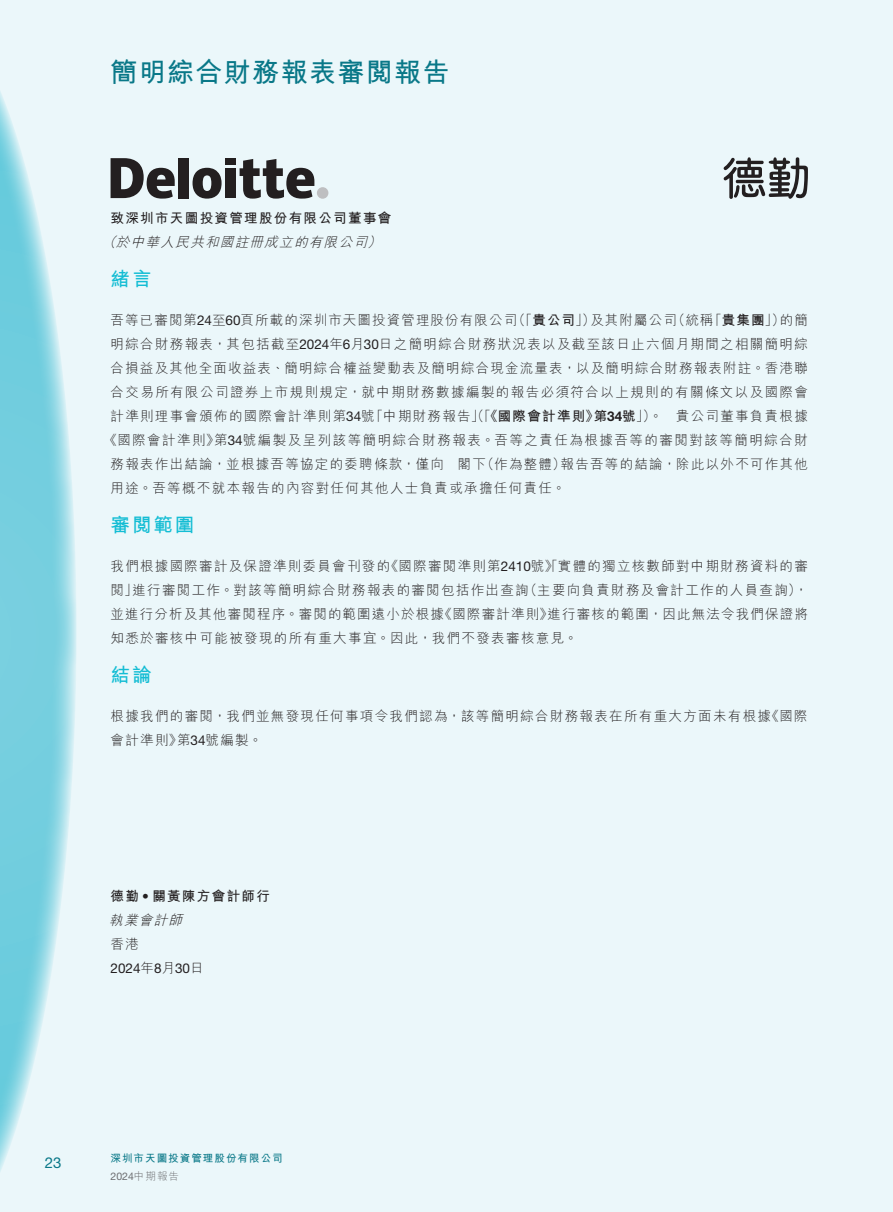
<style>
.page{position:relative;width:893px;height:1212px;background:#ebf7fa}
.page>*{position:absolute;margin:0;border:0;box-sizing:border-box;transform-origin:0 0}
.t1{font:700 27px "M Hei HK";letter-spacing:.05em;color:#097888}
._03_H1{font:700 19.5px "M Hei HK";letter-spacing:.1em;color:#14bdd4}
.t2{font:15px "Helvetica Neue LT Std";color:#097888}
._01_Body_Text{font:300 13.5px/24px "M Hei HK";letter-spacing:.1em;color:#231f20}
._01_Body_Text-2{font:700 13.5px/24px "M Hei HK";letter-spacing:.1em;color:#231f20}
._01_Body_Text-3{font:italic 300 13.5px "M Hei HK";color:#231f20}
.t3{font:700 10.5px "M Hei HK";letter-spacing:.1em;color:#097888}
.t4{font:10.5px "Helvetica Neue LT Std";color:#6c6d70}
.s1{font-weight:700}
.s2{font-family:"Helvetica Neue LT Std";font-weight:400}
.s3{font-family:"Helvetica Neue LT Std";font-weight:700}
.s4{font-family:"Helvetica Neue LT Std"}
.s5{font-weight:300;font-style:italic}
.s6{font-weight:300}
.s7{font-family:"M Hei HK";font-weight:300}
</style>
<div class="page">
<svg style="left:0;top:91px;width:76px;height:1081px"></svg>
<div style="left:317px;top:187px;width:11px;height:12px;background:#bebfc1;border-radius:50%"></div>
<div style="left:179px;top:158px;width:10px;height:40px;background:#231f20"></div>
<svg style="left:193px;top:168px;width:29px;height:31px"></svg>
<div style="left:226px;top:168px;width:10px;height:30px;background:#231f20"></div>
<div style="left:226px;top:158px;width:10px;height:7px;background:#231f20"></div>
<svg style="left:240px;top:159px;width:74px;height:40px"></svg>
<svg style="left:111px;top:158px;width:64px;height:41px"></svg>
<svg style="left:724px;top:157px;width:84px;height:42px"></svg>
<h1 class="t1" style="left:111px;top:52px;width:340px">簡明綜合財務報表審閱報告</h1>
<p class="_01_Body_Text-2" style="left:111px;top:205px;width:282px">致深圳市天圖投資管理股份有限公司董事會</p>
<p class="_01_Body_Text-3" style="left:367px;top:232px;width:20px">(</p>
<p class="_01_Body_Text-3" style="left:102px;top:232px;width:20px">（</p>
<p class="_03_H1" style="left:111px;top:265px;width:42px">緒言</p>
<p class="_01_Body_Text-3" style="left:116px;top:232px;width:257px">於中華人民共和國註冊成立的有限公司</p>
<p class="_01_Body_Text" style="left:512px;top:307px;width:85px">（「<span class="s1">貴公司</span>」）</p>
<p class="_01_Body_Text" style="left:672px;top:307px;width:43px">（統稱</p>
<p class="_01_Body_Text" style="left:708px;top:307px;width:78px">「<span class="s1">貴集團</span>」）</p>
<p class="_01_Body_Text" style="left:590px;top:307px;width:88px">及其附屬公司</p>
<p class="_01_Body_Text" style="left:111px;top:307px;width:408px">吾等已審閱第<span class="s2">24</span>至<span class="s2">60</span>頁所載的深圳市天圖投資管理股份有限公司</p>
<p class="_01_Body_Text" style="left:111px;top:331px;width:699px">明綜合財務報表，其包括截至<span class="s2">2024</span>年月<span class="s2">6 30</span>日之簡明綜合財務狀況表以及截至該日止六個月期間之相關簡明綜</p>
<p class="_01_Body_Text" style="left:111px;top:355px;width:699px">合損益及其他全面收益表、簡明綜合權益變動表及簡明綜合現金流量表，以及簡明綜合財務報表附註。香港聯</p>
<p class="_01_Body_Text" style="left:111px;top:379px;width:699px">合交易所有限公司證券上市規則規定，就中期財務數據編製的報告必須符合以上規則的有關條文以及國際會</p>
<p class="_01_Body_Text" style="left:676px;top:403px;width:133px">貴公司董事負責根據</p>
<p class="_01_Body_Text" style="left:780px;top:307px;width:30px">的簡</p>
<p class="_01_Body_Text" style="left:370px;top:403px;width:231px">「中期財務報告」（「<span class="s1">《國際會計準則》</span></p>
<p class="_01_Body_Text" style="left:594px;top:403px;width:71px"><span class="s1">第</span><span class="s3">34</span><span class="s1">號</span>」）。</p>
<p class="_01_Body_Text" style="left:214px;top:403px;width:595px;text-indent:-104px">計準則理事會頒佈的國際會計準則第<span class="s2">34</span>號<br>第<span class="s2">34</span>號編製及呈列該等簡明綜合財務報表。吾等之責任為根據吾等的審閱對該等簡明綜合財</p>
<p class="_01_Body_Text" style="left:104px;top:427px;width:117px">《國際會計準則》</p>
<p class="_01_Body_Text" style="left:481px;top:451px;width:86px">（作為整體）</p>
<p class="_01_Body_Text" style="left:111px;top:451px;width:456px">務報表作出結論，並根據吾等協定的委聘條款，僅向<br>用途。吾等概不就本報告的內容對任何其他人士負責或承擔任何責任。</p>
<p class="_03_H1" style="left:111px;top:511px;width:85px">審閱範圍</p>
<p class="_01_Body_Text" style="left:385px;top:553px;width:424px">《國際審閱準則第<span class="s2">2410</span>號》「實體的獨立核數師對中期財務資料的審</p>
<p class="_01_Body_Text" style="left:561px;top:451px;width:249px">報告吾等的結論，除此以外不可作其他</p>
<p class="_01_Body_Text" style="left:458px;top:451px;width:30px">閣下</p>
<p class="_01_Body_Text" style="left:111px;top:553px;width:281px">我們根據國際審計及保證準則委員會刊發的</p>
<p class="_01_Body_Text" style="left:524px;top:577px;width:286px">（主要向負責財務及會計工作的人員查詢，(</p>
<p class="_01_Body_Text" style="left:132px;top:577px;width:398px">進行審閱工作。對該等簡明綜合財務報表的審閱包括作出查詢</p>
<p class="_01_Body_Text" style="left:111px;top:577px;width:28px">閱」</p>
<p class="_01_Body_Text" style="left:548px;top:601px;width:262px">進行審核的範圍，因此無法令我們保證將</p>
<p class="_01_Body_Text" style="left:111px;top:601px;width:469px">並進行分析及其他審閱程序。審閱的範圍遠小於根據<br>知悉於審核中可能被發現的所有重大事宜。因此，我們不發表審核意見。</p>
<p class="_03_H1" style="left:111px;top:661px;width:42px">結論</p>
<p class="_01_Body_Text" style="left:439px;top:601px;width:115px">《國際審計準則》</p>
<p class="_01_Body_Text" style="left:177px;top:703px;width:595px;text-indent:-66px">根據我們的審閱，我們並無發現任何事項令我們認為，該等簡明綜合財務報表在所有重大方面未有根據第<span class="s2">34</span>號編製。</p>
<p class="_01_Body_Text" style="left:766px;top:703px;width:43px">《國際</p>
<p class="_01_Body_Text" style="left:111px;top:727px;width:73px">會計準則》</p>
<p class="_01_Body_Text-2" style="left:109px;top:883px;width:162px">德勤<span class="s4">•</span> 關黃陳方會計師行<span class="s5">執業會計師<br></span><span class="s6">香港<br></span><span class="s2">2024</span><span class="s6">年月</span><span class="s2">8 30</span><span class="s6">日</span></p>
<p class="t2" style="left:45px;top:1154px;width:18px">23</p>
<p class="t3" style="left:111px;top:1150px;width:174px">深圳市天圖投資管理股份有限公司</p>
<p class="t4" style="left:111px;top:1170px;width:70px">2024<span class="s7">中期報告</span></p>
</div>
